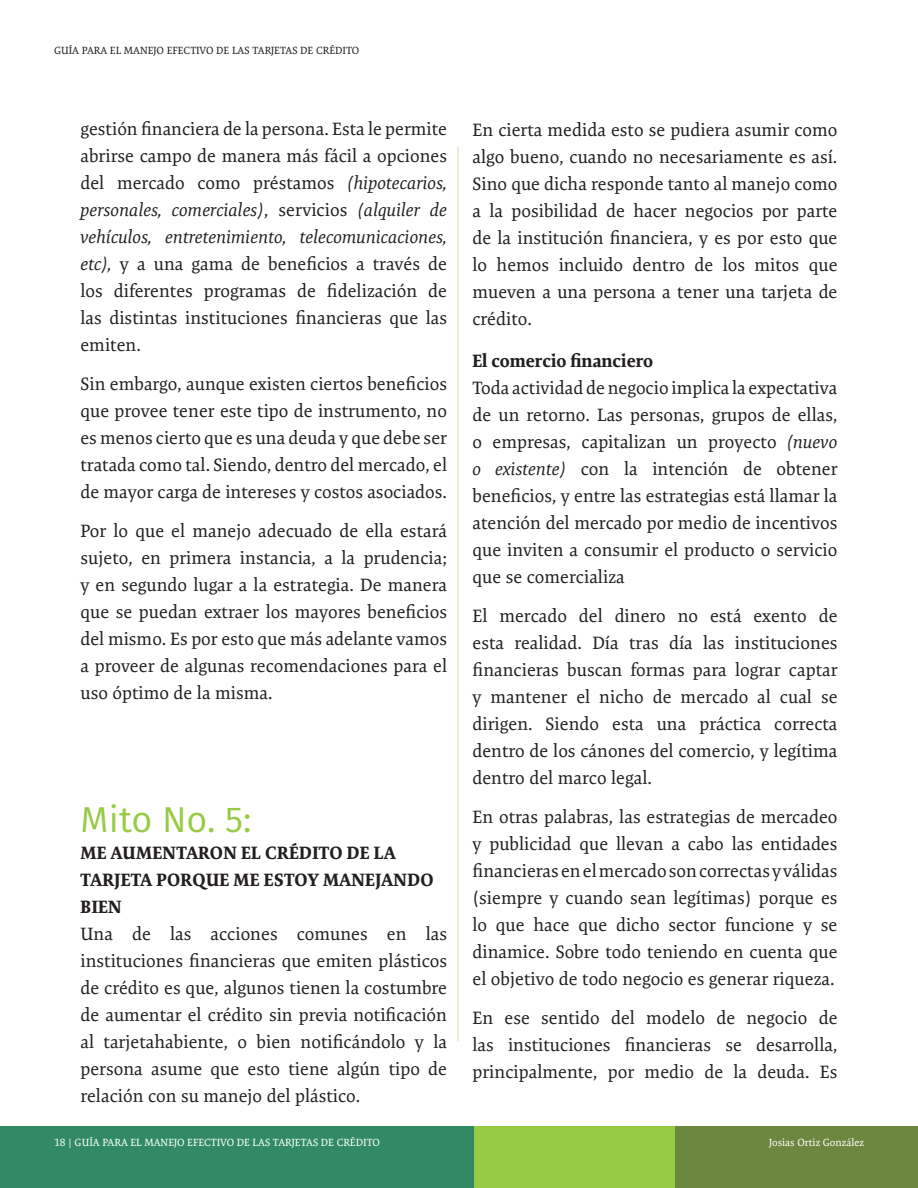
<style>
.page{position:relative;width:918px;height:1188px;background:#fff}
.page>*{position:absolute;margin:0;border:0;box-sizing:border-box;transform-origin:0 0}
.t1{font:36px "Fira Sans";color:#98ca43}
.t2{font:18px/27px "Expo Serif Pro";color:#231f20;text-align:justify}
.t3{font:700 18px/27px "Expo Serif Pro";letter-spacing:.02em;color:#231f20}
.t4{font:700 18px "Expo Serif Pro";color:#231f20}
.t5{font:10.5px "Expo Serif Pro";color:#fff}
.t6{font:10.5px "Expo Serif Pro";color:#231f20}
.s1{font-style:italic}
</style>
<div class="page">
<div style="left:431px;top:1127px;width:487px;height:61px;background:#6c883f"></div>
<div style="left:130px;top:1127px;width:545px;height:61px;background:#98ca43"></div>
<div style="left:0;top:1127px;width:473px;height:61px;background:#318a63"></div>
<hr style="left:458px;top:147px;width:1px;height:894px;background:#cae19f">
<p class="t6" style="left:54px;top:44px;width:307px">GUÍA PARA EL MANEJO EFECTIVO DE LAS TARJETAS DE CRÉDITO</p>
<p class="t2" style="left:80px;top:116px;width:368px">gestión financiera de la persona. Esta le permite abrirse campo de manera más fácil a opciones del mercado como préstamos <span class="s1">(hipotecarios, personales, comerciales)</span>, servicios <span class="s1">(alquiler de vehículos, entretenimiento, telecomunicaciones, etc),</span> y a una gama de beneficios a través de los diferentes programas de fidelización de las distintas instituciones financieras que las emiten.</p>
<p class="t2" style="left:80px;top:371px;width:368px">Sin embargo, aunque existen ciertos beneficios que provee tener este tipo de instrumento, no es menos cierto que es una deuda y que debe ser tratada como tal. Siendo, dentro del mercado, el de mayor carga de intereses y costos asociados.</p>
<p class="t2" style="left:80px;top:518px;width:368px">Por lo que el manejo adecuado de ella estará sujeto, en primera instancia, a la prudencia; y en segundo lugar a la estrategia. De manera que se puedan extraer los mayores beneficios del mismo. Es por esto que más adelante vamos a proveer de algunas recomendaciones para el uso óptimo de la misma.</p>
<h1 class="t1" style="left:80px;top:795px;width:172px">Mito No. 5:</h1>
<p class="t3" style="left:81px;top:840px;width:355px">ME AUMENTARON EL CRÉDITO DE LA<br>TARJETA PORQUE ME ESTOY MANEJANDO<br>BIEN</p>
<p class="t2" style="left:80px;top:921px;width:368px">Una de las acciones comunes en las instituciones financieras que emiten plásticos de crédito es que, algunos tienen la costumbre de aumentar el crédito sin previa notificación al tarjetahabiente, o bien notificándolo y la persona asume que esto tiene algún tipo de relación con su manejo del plástico.</p>
<p class="t2" style="left:472px;top:116px;width:367px">En cierta medida esto se pudiera asumir como algo bueno, cuando no necesariamente es así.<br>Sino que dicha responde tanto al manejo como a la posibilidad de hacer negocios por parte de la institución financiera, y es por esto que lo hemos incluido dentro de los mitos que mueven a una persona a tener una tarjeta de crédito.</p>
<p class="t4" style="left:472px;top:350px;width:182px">El comercio financiero</p>
<p class="t2" style="left:472px;top:374px;width:367px">Toda actividad de negocio implica la expectativa de un retorno. Las personas, grupos de ellas, o empresas, capitalizan un proyecto <span class="s1">(nuevo o existente)</span> con la intención de obtener beneficios, y entre las estrategias está llamar la atención del mercado por medio de incentivos que inviten a consumir el producto o servicio que se comercializa</p>
<p class="t2" style="left:472px;top:602px;width:367px">El mercado del dinero no está exento de esta realidad. Día tras día las instituciones financieras buscan formas para lograr captar y mantener el nicho de mercado al cual se dirigen. Siendo esta una práctica correcta dentro de los cánones del comercio, y legítima dentro del marco legal.</p>
<p class="t2" style="left:472px;top:803px;width:367px">En otras palabras, las estrategias de mercadeo y publicidad que llevan a cabo las entidades financieras en el mercado son correctas y válidas (siempre y cuando sean legítimas) porque es lo que hace que dicho sector funcione y se dinamice. Sobre todo teniendo en cuenta que el objetivo de todo negocio es generar riqueza.</p>
<p class="t2" style="left:472px;top:1004px;width:367px">En ese sentido del modelo de negocio de las instituciones financieras se desarrolla, principalmente, por medio de la deuda. Es</p>
<p class="t5" style="left:54px;top:1136px;width:328px">18 | GUÍA PARA EL MANEJO EFECTIVO DE LAS TARJETAS DE CRÉDITO</p>
<p class="t5" style="left:769px;top:1136px;width:97px">Josias Ortiz González</p>
</div>
